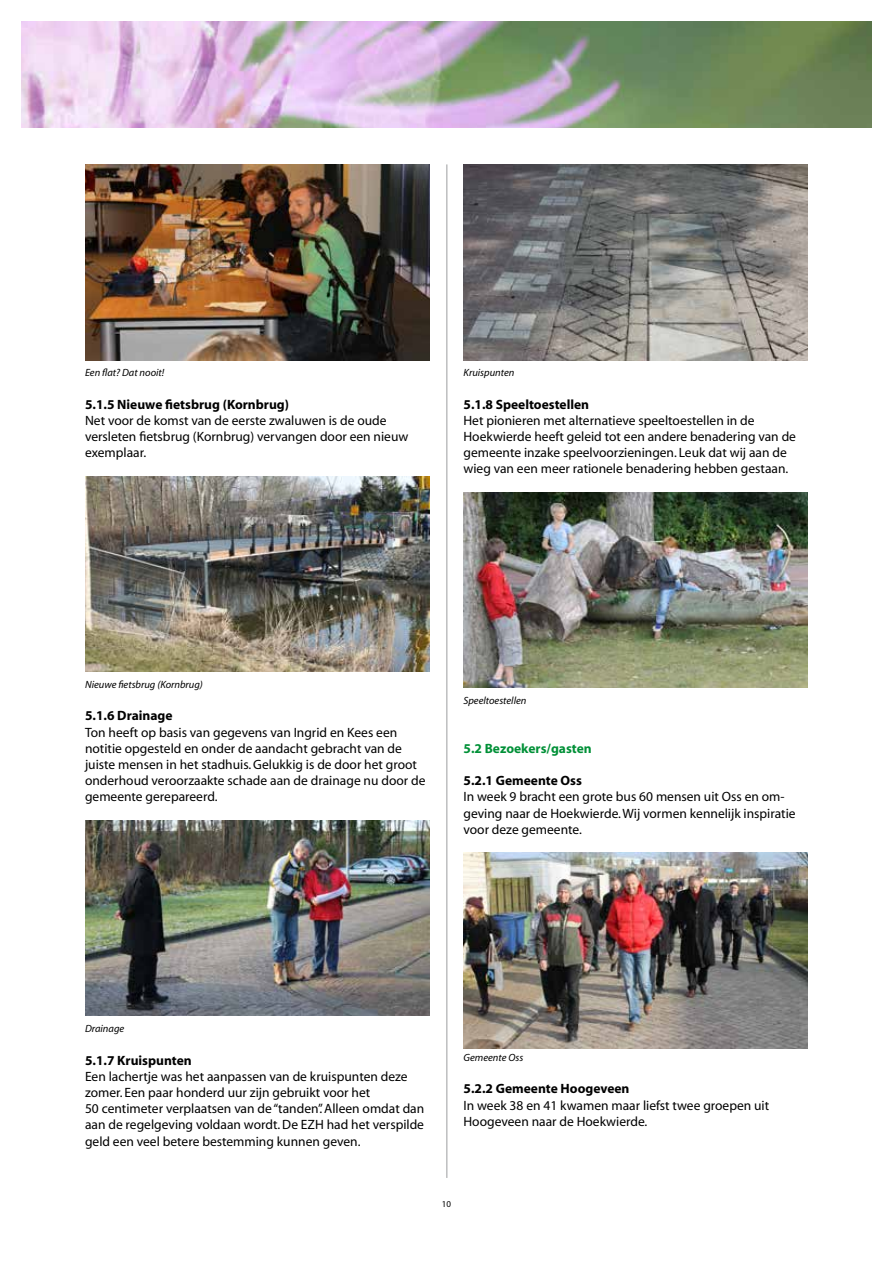
<style>
.page{position:relative;width:893px;height:1263px;background:#fff}
.page>*{position:absolute;margin:0;border:0;box-sizing:border-box;transform-origin:0 0}
.t1{font:13.5px/16.2px "Myriad";color:#000}
.t2{font:700 13.5px "Myriad";color:#000}
.t3{font:700 13.5px "Myriad";color:#009037}
.t4{font:italic 10.5px "Myriad";color:#000}
.t5{font:9px "Myriad";color:#000}
</style>
<div class="page">
<hr style="left:446px;top:164px;width:1px;height:1014px;background:#9c9e9f">
<img style="left:21px;top:21px;width:851px;height:107px">
<img style="left:85px;top:164px;width:344px;height:196px">
<img style="left:85px;top:476px;width:344px;height:196px">
<img style="left:85px;top:820px;width:344px;height:196px">
<img style="left:463px;top:164px;width:345px;height:196px">
<img style="left:463px;top:492px;width:345px;height:196px">
<img style="left:463px;top:853px;width:345px;height:195px">
<p class="t4" style="left:85px;top:367px;width:81px">Een flat? Dat nooit!</p>
<p class="t2" style="left:85px;top:397px;width:205px">5.1.5 Nieuwe fietsbrug (Kornbrug)</p>
<p class="t1" style="left:85px;top:413px;width:325px">Net voor de komst van de eerste zwaluwen is de oude versleten fietsbrug (Kornbrug) vervangen door een nieuw exemplaar.</p>
<p class="t4" style="left:463px;top:367px;width:52px">Kruispunten</p>
<p class="t2" style="left:463px;top:397px;width:127px">5.1.8 Speeltoestellen</p>
<p class="t1" style="left:463px;top:413px;width:334px">Het pionieren met alternatieve speeltoestellen in de Hoekwierde heeft geleid tot een andere benadering van de gemeente inzake speelvoorzieningen. Leuk dat wij aan de wieg van een meer rationele benadering hebben gestaan.</p>
<p class="t4" style="left:85px;top:679px;width:119px">Nieuwe fietsbrug (Kornbrug)</p>
<p class="t2" style="left:85px;top:709px;width:89px">5.1.6 Drainage</p>
<p class="t1" style="left:85px;top:724px;width:342px">Ton heeft op basis van gegevens van Ingrid en Kees een notitie opgesteld en onder de aandacht gebracht van de juiste mensen in het stadhuis. Gelukkig is de door het groot onderhoud veroorzaakte schade aan de drainage nu door de gemeente gerepareerd.</p>
<p class="t4" style="left:463px;top:695px;width:64px">Speeltoestellen</p>
<p class="t3" style="left:463px;top:741px;width:130px">5.2 Bezoekers/gasten</p>
<p class="t2" style="left:463px;top:774px;width:120px">5.2.1 Gemeente Oss</p>
<p class="t1" style="left:463px;top:789px;width:334px">In week 9 bracht een grote bus 60 mensen uit Oss en om&shy;geving naar de Hoekwierde. Wij vormen kennelijk inspiratie voor deze gemeente.</p>
<p class="t4" style="left:85px;top:1023px;width:41px">Drainage</p>
<p class="t2" style="left:85px;top:1053px;width:108px">5.1.7 Kruispunten</p>
<p class="t1" style="left:85px;top:1069px;width:341px">Een lachertje was het aanpassen van de kruispunten deze zomer. Een paar honderd uur zijn gebruikt voor het<br>50 centimeter verplaatsen van de “tanden”. Alleen omdat dan aan de regelgeving voldaan wordt. De EZH had het verspilde geld een veel betere bestemming kunnen geven.</p>
<p class="t4" style="left:463px;top:1052px;width:61px">Gemeente Oss</p>
<p class="t2" style="left:463px;top:1082px;width:168px">5.2.2 Gemeente Hoogeveen</p>
<p class="t1" style="left:463px;top:1097px;width:307px">In week 38 en 41 kwamen maar liefst twee groepen uit<br>Hoogeveen naar de Hoekwierde.</p>
<p class="t5" style="left:442px;top:1199px;width:11px">10</p>
</div>
